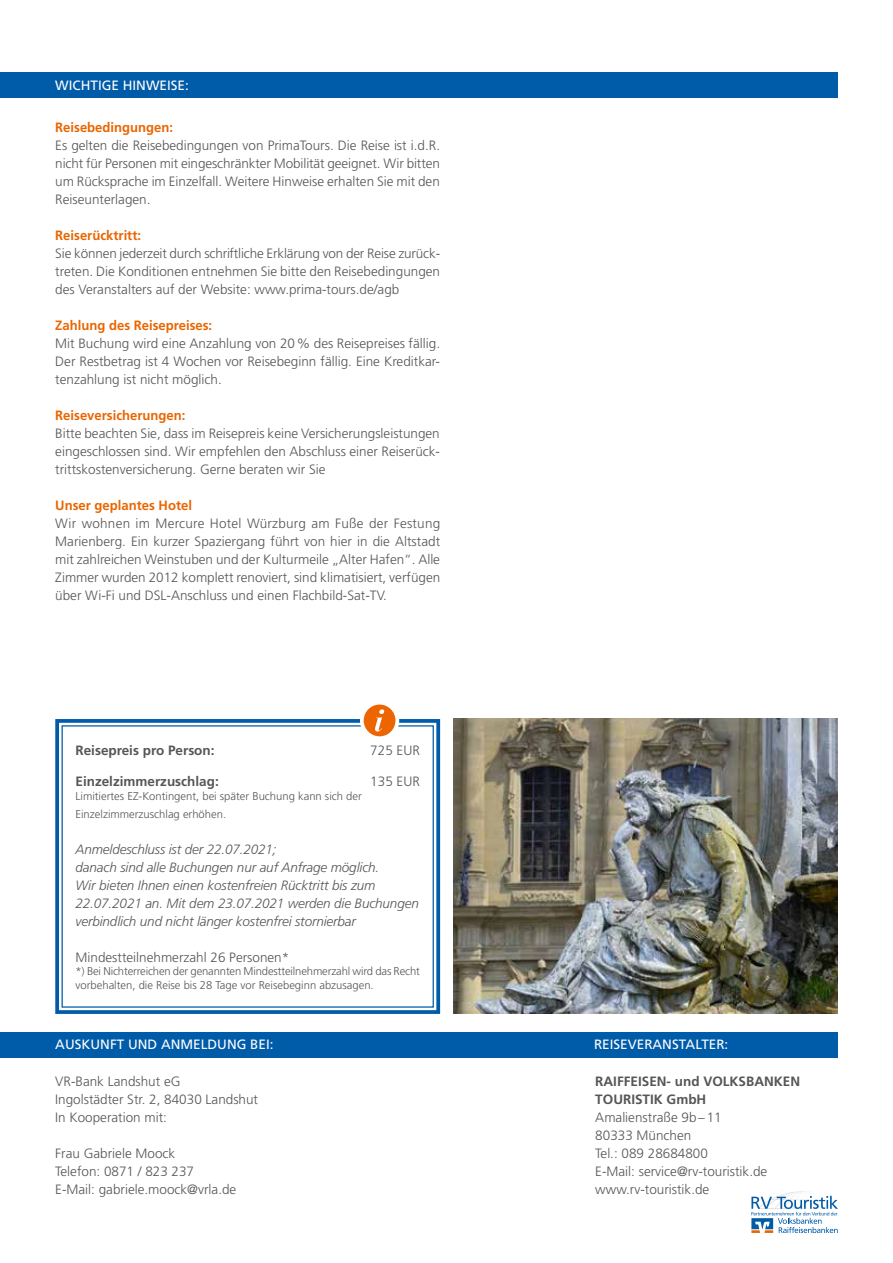
<style>
.page{position:relative;width:893px;height:1263px;background:#fff}
.page>*{position:absolute;margin:0;border:0;box-sizing:border-box;transform-origin:0 0}
.t1{font:300 13.5px/18px "Frutiger LT Pro";color:#565655;text-align:justify}
.t2{font:italic 300 13.5px/18px "Frutiger LT Pro";letter-spacing:-.01em;color:#565655}
.t3{font:700 13.5px "Frutiger LT Pro";color:#ea6500}
.t4{font:700 13.5px/18px "Frutiger LT Pro";color:#565655}
.t5{font:13.5px "Frutiger LT Pro";color:#fff}
.t6{font:300 11.25px/18px "Frutiger LT Pro";color:#565655}
</style>
<div class="page">
<div style="left:0;top:72px;width:838px;height:26px;background:#005ba8"></div>
<div style="left:0;top:1032px;width:838px;height:25px;background:#005ba8"></div>
<svg style="left:751px;top:1191px;width:87px;height:42px"></svg>
<svg style="left:55px;top:719px;width:386px;height:295px"></svg>
<div style="left:62px;top:725px;width:372px;height:283px;border:1px solid #005ba8"></div>
<div style="left:362px;top:703px;width:35px;height:35px;background:#ec6500;border-radius:50%"></div>
<div style="left:360px;top:701px;width:39px;height:39px;border:4px solid #fff;border-radius:50%"></div>
<svg style="left:375px;top:709px;width:9px;height:22px"></svg>
<img style="left:453px;top:718px;width:385px;height:296px">
<p class="t5" style="left:55px;top:77px;width:135px">WICHTIGE HINWEISE:</p>
<p class="t3" style="left:55px;top:119px;width:119px">Reisebedingungen:</p>
<p class="t1" style="left:55px;top:136px;width:386px">Es gelten die Reisebedingungen von PrimaTours. Die Reise ist i.d.R. nicht für Personen mit eingeschränkter Mobilität geeignet. Wir bitten um Rücksprache im Einzelfall. Weitere Hinweise erhalten Sie mit den Reiseunterlagen.</p>
<p class="t3" style="left:55px;top:227px;width:87px">Reiserücktritt:</p>
<p class="t1" style="left:55px;top:244px;width:386px">Sie können jederzeit durch schriftliche Erklärung von der Reise zurück&shy;treten. Die Konditionen entnehmen Sie bitte den Reisebedingungen des Veranstalters auf der Website: www.prima-tours.de/agb</p>
<p class="t3" style="left:55px;top:317px;width:158px">Zahlung des Reisepreises:</p>
<p class="t1" style="left:55px;top:334px;width:386px">Mit Buchung wird eine Anzahlung von 20% des Reisepreises fällig.<br>Der Restbetrag ist 4 Wochen vor Reisebeginn fällig. Eine Kreditkar&shy;tenzahlung ist nicht möglich.</p>
<p class="t3" style="left:55px;top:407px;width:132px">Reiseversicherungen:</p>
<p class="t1" style="left:55px;top:424px;width:386px">Bitte beachten Sie, dass im Reisepreis keine Versicherungsleistungen eingeschlossen sind. Wir empfehlen den Abschluss einer Reiserück&shy;trittskostenversicherung. Gerne beraten wir Sie</p>
<p class="t3" style="left:55px;top:497px;width:138px">Unser geplantes Hotel</p>
<p class="t1" style="left:55px;top:514px;width:386px">Wir wohnen im Mercure Hotel Würzburg am Fuße der Festung Marienberg. Ein kurzer Spaziergang führt von hier in die Altstadt mit zahlreichen Weinstuben und der Kulturmeile „Alter Hafen“. Alle Zimmer wurden 2012 komplett renoviert, sind klimatisiert, verfügen über Wi-Fi und DSL-Anschluss und einen Flachbild-Sat-TV.</p>
<p class="t4" style="left:76px;top:741px;width:141px">Reisepreis pro Person:</p>
<p class="t1" style="left:370px;top:741px;width:51px">725 EUR</p>
<p class="t4" style="left:76px;top:772px;width:145px">Einzelzimmerzuschlag:</p>
<p class="t1" style="left:370px;top:772px;width:51px">135 EUR</p>
<p class="t6" style="left:76px;top:787px;width:288px">Limitiertes EZ-Kontingent, bei später Buchung kann sich der<br>Einzelzimmerzuschlag erhöhen.</p>
<p class="t2" style="left:76px;top:840px;width:345px">Anmeldeschluss ist der 22.07.2021;<br>danach sind alle Buchungen nur auf Anfrage möglich.<br>Wir bieten Ihnen einen kostenfreien Rücktritt bis zum 22.07.2021 an. Mit dem 23.07.2021 werden die Buchungen verbindlich und nicht länger kostenfrei stornierbar</p>
<p class="t1" style="left:76px;top:948px;width:215px">Mindestteilnehmerzahl 26 Personen*</p>
<p class="t6" style="left:76px;top:964px;width:346px;line-height:13.5px">*) Bei Nichterreichen der genannten Mindestteilnehmerzahl wird das Recht vorbehalten, die Reise bis 28 Tage vor Reisebeginn abzusagen.</p>
<p class="t5" style="left:55px;top:1037px;width:220px">AUSKUNFT UND ANMELDUNG BEI:</p>
<p class="t5" style="left:594px;top:1037px;width:136px">REISEVERANSTALTER:</p>
<p class="t1" style="left:55px;top:1072px;width:204px;text-align:left">VR-Bank Landshut eG<br>Ingolstädter Str. 2, 84030 Landshut<br>In Kooperation mit:</p>
<p class="t1" style="left:55px;top:1144px;width:183px;text-align:left">Frau Gabriele Moock<br>Telefon: 0871 / 823 237<br>E-Mail: gabriele.moock@vrla.de</p>
<p class="t4" style="left:595px;top:1072px;width:206px">RAIFFEISEN- und VOLKSBANKEN<br>TOURISTIK GmbH</p>
<p class="t1" style="left:595px;top:1108px;width:174px;text-align:left">Amalienstraße 9b–11<br>80333 München<br>Tel.: 089 28684800<br>E-Mail: service@rv-touristik.de www.rv-touristik.de</p>
</div>
